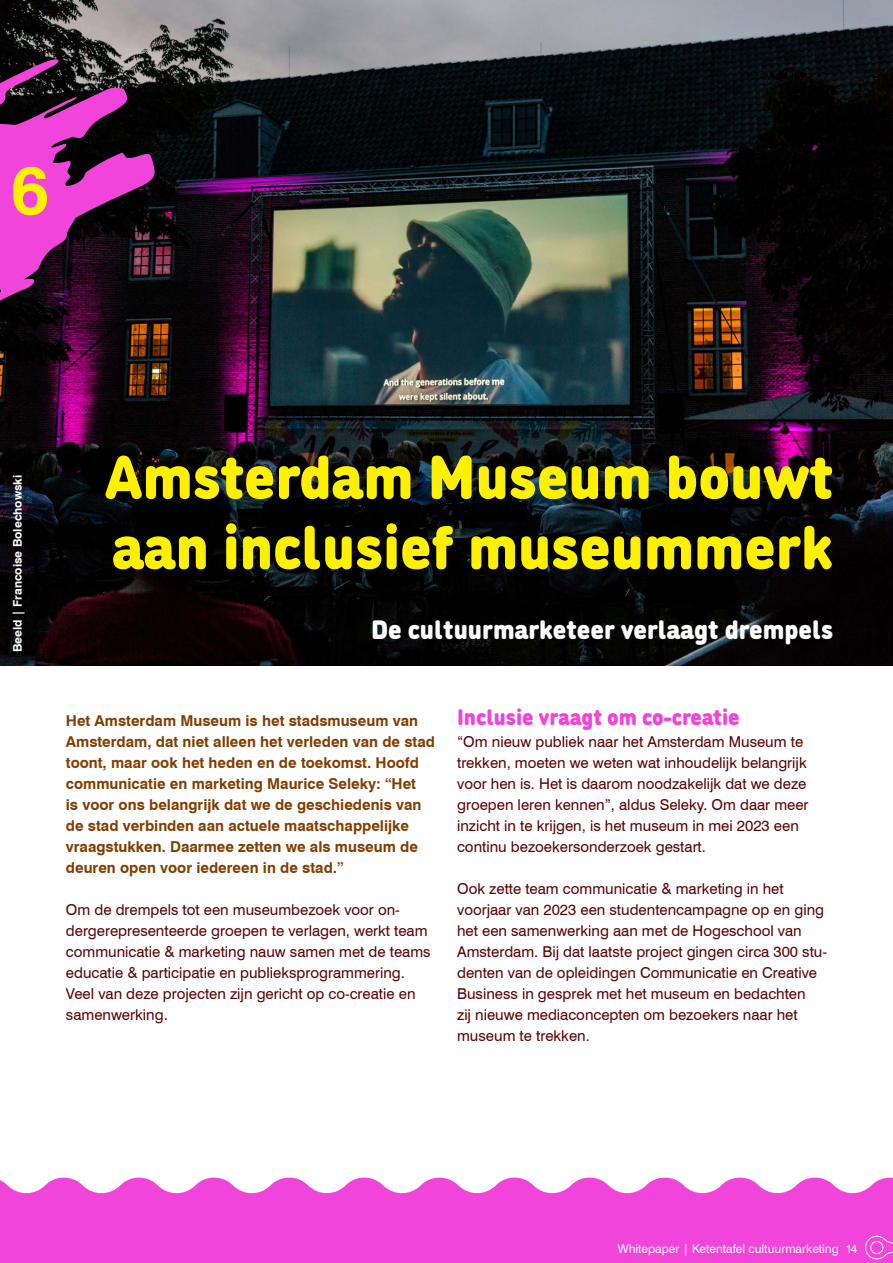
<style>
.page{position:relative;width:893px;height:1263px;background:#fff}
.page>*{position:absolute;margin:0;border:0;box-sizing:border-box;transform-origin:0 0}
.t1{font:700 67.5px "Swiss 721 BT";color:#fdf001}
.t2{font:900 61.95px/70.2px "DI Nosaur";color:#fdf001}
.t3{font:900 26.7px "DI Nosaur";color:#fff}
.t4{font:900 22.5px "DI Nosaur";color:#f044da}
.t5{font:15px/21px "Swiss 721 BT";color:#590000}
.t6{font:700 15px/21px "Swiss 721 BT";color:#823e00}
.t7{font:12px "Swiss 721 BT";color:#fff}
.t8{font:700 12px "Swiss 721 BT";color:#fff}
</style>
<div class="page">
<img style="left:0;top:0;width:893px;height:665px">
<svg style="left:0;top:54px;width:157px;height:612px;background:#3a1331"></svg>
<svg style="left:0;top:1177px;width:893px;height:86px;background:#f156dd"></svg>
<svg style="left:864px;top:1234px;width:29px;height:26px"></svg>
<h1 class="t1" style="left:11px;top:149px;width:40px">6</h1>
<p class="t8" style="left:10px;top:652px;width:179px;rotate:-90deg">Beeld | Francoise Bolechowski</p>
<h2 class="t2" style="left:105px;top:436px;width:730px">Amsterdam Museum bouwt aan inclusief museummerk</h2>
<h3 class="t3" style="left:371px;top:609px;width:464px">De cultuurmarketeer verlaagt drempels</h3>
<p class="t6" style="left:66px;top:710px;width:371px">Het Amsterdam Museum is het stadsmuseum van Amsterdam, dat niet alleen het verleden van de stad toont, maar ook het heden en de toekomst. Hoofd communicatie en marketing Maurice Seleky: “Het<br>is voor ons belangrijk dat we de geschiedenis van de stad verbinden aan actuele maatschappelijke vraagstukken. Daarmee zetten we als museum de deuren open voor iedereen in de stad.”</p>
<p class="t5" style="left:66px;top:899px;width:366px">Om de drempels tot een museumbezoek voor on&shy;dergerepresenteerde groepen te verlagen, werkt team communicatie &amp; marketing nauw samen met de teams educatie &amp; participatie en publieksprogrammering.<br>Veel van deze projecten zijn gericht op co-creatie en samenwerking.</p>
<h3 class="t4" style="left:457px;top:700px;width:284px">Inclusie vraagt om co-creatie</h3>
<p class="t5" style="left:457px;top:731px;width:353px">“Om nieuw publiek naar het Amsterdam Museum te trekken, moeten we weten wat inhoudelijk belangrijk voor hen is. Het is daarom noodzakelijk dat we deze groepen leren kennen”, aldus Seleky. Om daar meer inzicht in te krijgen, is het museum in mei 2023 een continu bezoekersonderzoek gestart.</p>
<p class="t5" style="left:457px;top:878px;width:371px">Ook zette team communicatie &amp; marketing in het voorjaar van 2023 een studentencampagne op en ging het een samenwerking aan met de Hogeschool van Amsterdam. Bij dat laatste project gingen circa 300 stu&shy;denten van de opleidingen Communicatie en Creative Business in gesprek met het museum en bedachten<br>zij nieuwe mediaconcepten om bezoekers naar het museum te trekken.</p>
<p class="t7" style="left:618px;top:1241px;width:241px">Whitepaper | Ketentafel cultuurmarketing 14</p>
</div>
